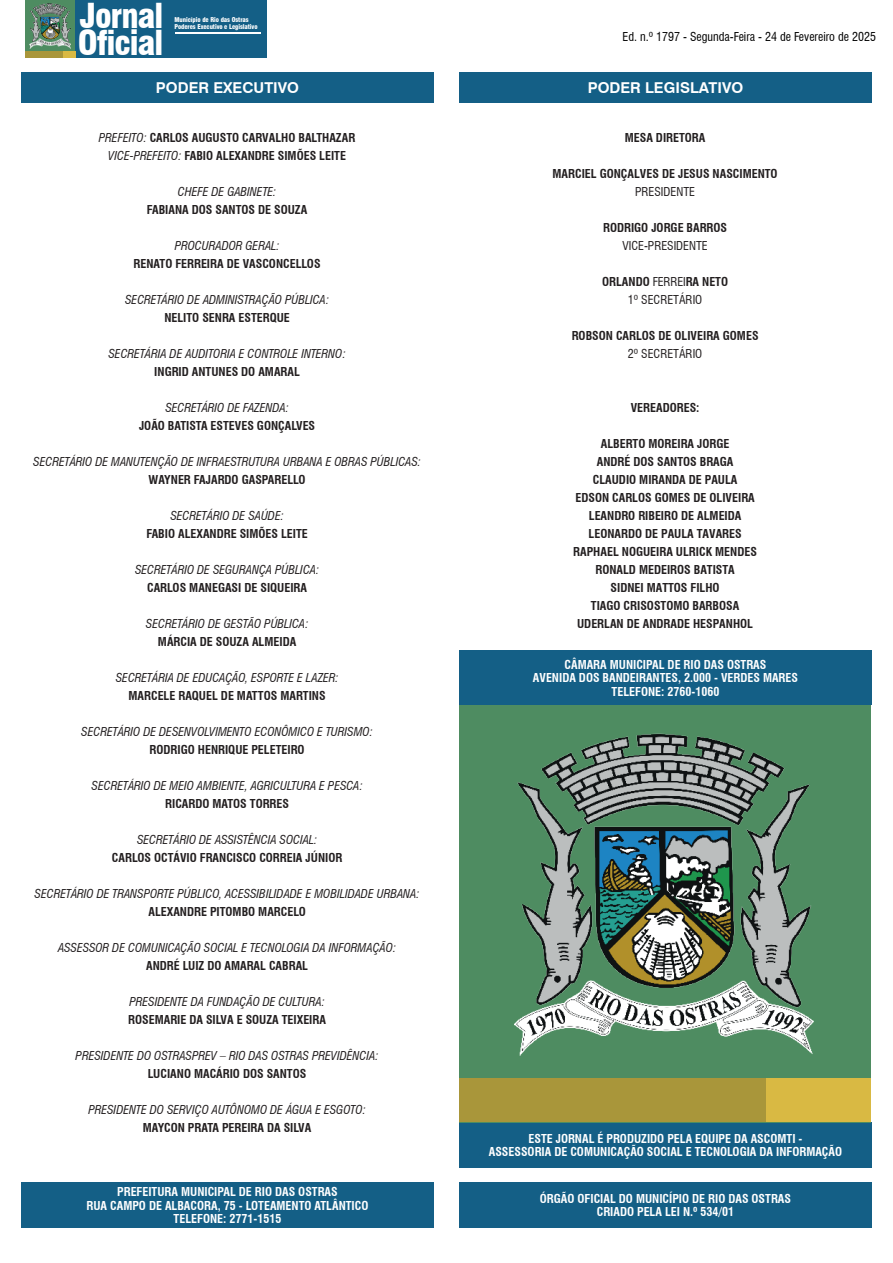
<style>
.page{position:relative;width:893px;height:1263px;background:#fff}
.page>*{position:absolute;margin:0;border:0;box-sizing:border-box;transform-origin:0 0}
.t1{font:900 condensed 33.6px/27.2px "Swiss 721 BT";letter-spacing:-.03em;color:#fff}
.t2{font:700 15px "Swiss 721 BT";color:#fff}
.t3{font:700 condensed 12px/18px "Swiss 721 BT";color:#231f20;text-align:center}
.t4{font:italic condensed 12px "Swiss 721 BT";color:#231f20}
.t5{font:700 condensed 12px/13.5px "Swiss 721 BT";color:#fff;text-align:center}
.t6{font:condensed 12px/18px "Swiss 721 BT";color:#231f20;text-align:center}
.t7{font:condensed 12px "Swiss 721 BT";color:#000}
.t8{font:900 condensed 6.45px/7.4px "Swiss 721 BT";letter-spacing:-.01em;color:#fff}
.s1{font-weight:400;font-style:italic}
.s2{font-weight:700}
</style>
<div class="page">
<div style="left:26px;top:0;width:241px;height:57px;background:#145f86"></div>
<div style="left:26px;top:0;width:49px;height:57px;background:#4e8c61"></div>
<img style="left:30px;top:4px;width:41px;height:44px">
<div style="left:26px;top:51px;width:37px;height:6px;background:#a9963a"></div>
<div style="left:63px;top:51px;width:12px;height:6px;background:#d9b943"></div>
<hr style="left:175px;top:33px;width:85px;height:1px;background:#fff">
<div style="left:21px;top:1183px;width:413px;height:45px;background:#145f86"></div>
<div style="left:21px;top:72px;width:413px;height:31px;background:#145f86"></div>
<div style="left:459px;top:72px;width:413px;height:31px;background:#145f86"></div>
<div style="left:459px;top:1183px;width:413px;height:45px;background:#145f86"></div>
<div style="left:459px;top:1123px;width:413px;height:45px;background:#145f86"></div>
<div style="left:459px;top:650px;width:413px;height:55px;background:#145f86"></div>
<div style="left:459px;top:705px;width:412px;height:417px;background:#4e8c61"></div>
<img style="left:515px;top:733px;width:299px;height:323px">
<div style="left:459px;top:1078px;width:307px;height:44px;background:#a9963a"></div>
<div style="left:766px;top:1078px;width:105px;height:44px;background:#d9b943"></div>
<h1 class="t1" style="left:78px;top:2px;width:87px">Jornal<br>Oficial</h1>
<p class="t8" style="left:175px;top:16px;width:85px">Município de Rio das Ostras<br>Poderes Executivo e Legislativo</p>
<p class="t7" style="left:623px;top:29px;width:255px">Ed. n.º 1797 - Segunda-Feira - 24 de Fevereiro de 2025</p>
<p class="t2" style="left:156px;top:77px;width:145px">PODER EXECUTIVO</p>
<p class="t2" style="left:588px;top:77px;width:157px">PODER LEGISLATIVO</p>
<p class="t3" style="left:99px;top:128px;width:258px"><span class="s1">PREFEITO:</span> CARLOS AUGUSTO CARVALHO BALTHAZAR<br><span class="s1">VICE-PREFEITO:</span> FABIO ALEXANDRE SIMÕES LEITE</p>
<p class="t4" style="left:178px;top:184px;width:100px">CHEFE DE GABINETE:</p>
<p class="t3" style="left:147px;top:200px;width:162px">FABIANA DOS SANTOS DE SOUZA</p>
<p class="t4" style="left:175px;top:238px;width:106px">PROCURADOR GERAL:</p>
<p class="t3" style="left:134px;top:254px;width:188px">RENATO FERREIRA DE VASCONCELLOS</p>
<p class="t4" style="left:125px;top:292px;width:205px">SECRETÁRIO DE ADMINISTRAÇÃO PÚBLICA:</p>
<p class="t3" style="left:164px;top:308px;width:127px">NELITO SENRA ESTERQUE</p>
<p class="t4" style="left:109px;top:346px;width:239px">SECRETÁRIA DE AUDITORIA E CONTROLE INTERNO:</p>
<p class="t3" style="left:154px;top:362px;width:147px">INGRID ANTUNES DO AMARAL</p>
<p class="t4" style="left:165px;top:400px;width:125px">SECRETÁRIO DE FAZENDA:</p>
<p class="t3" style="left:139px;top:416px;width:178px">JOÃO BATISTA ESTEVES GONÇALVES</p>
<p class="t4" style="left:33px;top:454px;width:389px">SECRETÁRIO DE MANUTENÇÃO DE INFRAESTRUTURA URBANA E OBRAS PÚBLICAS:</p>
<p class="t3" style="left:149px;top:470px;width:159px">WAYNER FAJARDO GASPARELLO</p>
<p class="t4" style="left:170px;top:508px;width:115px">SECRETÁRIO DE SAÚDE:</p>
<p class="t3" style="left:146px;top:524px;width:163px">FABIO ALEXANDRE SIMÕES LEITE</p>
<p class="t4" style="left:135px;top:562px;width:186px">SECRETÁRIO DE SEGURANÇA PÚBLICA:</p>
<p class="t3" style="left:147px;top:578px;width:161px">CARLOS MANEGASI DE SIQUEIRA</p>
<p class="t4" style="left:146px;top:616px;width:164px">SECRETÁRIO DE GESTÃO PÚBLICA:</p>
<p class="t3" style="left:158px;top:632px;width:140px">MÁRCIA DE SOUZA ALMEIDA</p>
<p class="t4" style="left:116px;top:670px;width:224px">SECRETÁRIA DE EDUCAÇÃO, ESPORTE E LAZER:</p>
<p class="t3" style="left:129px;top:686px;width:199px">MARCELE RAQUEL DE MATTOS MARTINS</p>
<p class="t4" style="left:81px;top:724px;width:293px">SECRETÁRIO DE DESENVOLVIMENTO ECONÔMICO E TURISMO:</p>
<p class="t3" style="left:150px;top:740px;width:157px">RODRIGO HENRIQUE PELETEIRO</p>
<p class="t4" style="left:92px;top:778px;width:273px">SECRETÁRIO DE MEIO AMBIENTE, AGRICULTURA E PESCA:</p>
<p class="t3" style="left:165px;top:794px;width:125px">RICARDO MATOS TORRES</p>
<p class="t4" style="left:137px;top:832px;width:182px">SECRETÁRIO DE ASSISTÊNCIA SOCIAL:</p>
<p class="t3" style="left:112px;top:848px;width:232px">CARLOS OCTÁVIO FRANCISCO CORREIA JÚNIOR</p>
<p class="t4" style="left:35px;top:886px;width:386px">SECRETÁRIO DE TRANSPORTE PÚBLICO, ACESSIBILIDADE E MOBILIDADE URBANA:</p>
<p class="t3" style="left:148px;top:902px;width:159px">ALEXANDRE PITOMBO MARCELO</p>
<p class="t4" style="left:58px;top:940px;width:340px">ASSESSOR DE COMUNICAÇÃO SOCIAL E TECNOLOGIA DA INFORMAÇÃO:</p>
<p class="t3" style="left:146px;top:956px;width:163px">ANDRÉ LUIZ DO AMARAL CABRAL</p>
<p class="t4" style="left:129px;top:994px;width:197px">PRESIDENTE DA FUNDAÇÃO DE CULTURA:</p>
<p class="t3" style="left:128px;top:1010px;width:199px">ROSEMARIE DA SILVA E SOUZA TEIXEIRA</p>
<p class="t4" style="left:76px;top:1048px;width:304px">PRESIDENTE DO OSTRASPREV – RIO DAS OSTRAS PREVIDÊNCIA:</p>
<p class="t3" style="left:148px;top:1064px;width:160px">LUCIANO MACÁRIO DOS SANTOS</p>
<p class="t4" style="left:88px;top:1102px;width:279px">PRESIDENTE DO SERVIÇO AUTÔNOMO DE ÁGUA E ESGOTO:</p>
<p class="t3" style="left:143px;top:1118px;width:170px">MAYCON PRATA PEREIRA DA SILVA</p>
<p class="t5" style="left:87px;top:1185px;width:283px">PREFEITURA MUNICIPAL DE RIO DAS OSTRAS<br>RUA CAMPO DE ALBACORA, 75 - LOTEAMENTO ATLÂNTICO<br>TELEFONE: 2771-1515</p>
<p class="t3" style="left:625px;top:128px;width:82px">MESA DIRETORA</p>
<p class="t3" style="left:553px;top:164px;width:227px">MARCIEL GONÇALVES DE JESUS NASCIMENTO</p>
<p class="t6" style="left:635px;top:182px;width:61px">PRESIDENTE</p>
<p class="t3" style="left:603px;top:218px;width:126px">RODRIGO JORGE BARROS</p>
<p class="t6" style="left:622px;top:236px;width:87px">VICE-PRESIDENTE</p>
<p class="t6" style="left:602px;top:272px;width:127px"><span class="s2">ORLANDO</span> FERREI<span class="s2">RA NETO<br></span>1º SECRETÁRIO</p>
<p class="t3" style="left:572px;top:326px;width:188px">ROBSON CARLOS DE OLIVEIRA GOMES</p>
<p class="t6" style="left:628px;top:344px;width:76px">2º SECRETÁRIO</p>
<p class="t3" style="left:631px;top:398px;width:70px">VEREADORES:</p>
<p class="t3" style="left:573px;top:434px;width:185px">ALBERTO MOREIRA JORGE<br>ANDRÉ DOS SANTOS BRAGA<br>CLAUDIO MIRANDA DE PAULA<br>EDSON CARLOS GOMES DE OLIVEIRA<br>LEANDRO RIBEIRO DE ALMEIDA<br>LEONARDO DE PAULA TAVARES<br>RAPHAEL NOGUEIRA ULRICK MENDES<br>RONALD MEDEIROS BATISTA<br>SIDNEI MATTOS FILHO<br>TIAGO CRISOSTOMO BARBOSA<br>UDERLAN DE ANDRADE HESPANHOL</p>
<p class="t5" style="left:533px;top:657px;width:267px">CÂMARA MUNICIPAL DE RIO DAS OSTRAS<br>AVENIDA DOS BANDEIRANTES, 2.000 - VERDES MARES<br>TELEFONE: 2760-1060</p>
<p class="t5" style="left:489px;top:1132px;width:355px">ESTE JORNAL É PRODUZIDO PELA EQUIPE DA ASCOMTI -<br>ASSESSORIA DE COMUNICAÇÃO SOCIAL E TECNOLOGIA DA INFORMAÇÃO</p>
<p class="t5" style="left:540px;top:1192px;width:253px">ÓRGÃO OFICIAL DO MUNICÍPIO DE RIO DAS OSTRAS<br>CRIADO PELA LEI N.º 534/01</p>
</div>
